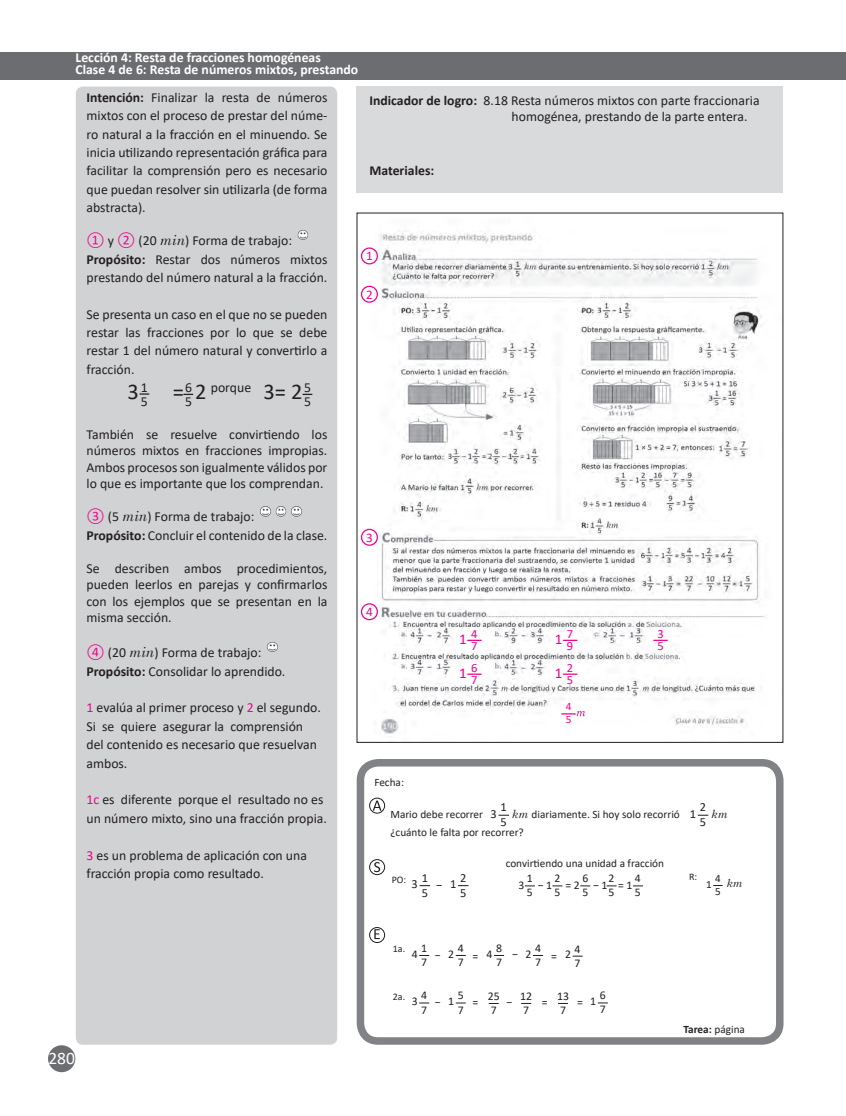
<style>
.page{position:relative;width:846px;height:1116px;background:#fff}
.page>*{position:absolute;margin:0;border:0;box-sizing:border-box;transform-origin:0 0}
.t1{font:22.5px "Calibri";color:#231f20}
.t2{font:17.5px "Calibri";color:#fff}
.t3{font:15px "Calibri";color:#ed028c}
.t4{font:13.75px/18.4px "Calibri";color:#231f20}
.t5{font:700 13.75px/12.4px "Calibri";color:#fff}
.t6{font:700 13.75px "Calibri";color:#231f20}
.t7{font:13.12px "Calibri";color:#ed028c}
.t8{font:12.5px/12.5px "Calibri";color:#ed028c}
.t9{font:12.38px/14.9px "Calibri";color:#231f20}
.t10{font:11.75px/14.1px "Calibri";color:#231f20}
.t11{font:11.25px "Calibri";color:#231f20}
.t12{font:700 11.25px "Calibri";letter-spacing:-.005em;color:#231f20}
.t13{font:italic 11.25px "Century Schoolbook";color:#231f20}
.t14{font:11.25px/12.5px "Calibri";color:#ed028c}
.t15{font:11.12px/13.2px "Calibri";color:#231f20}
.t16{font:italic 11.12px "Century Schoolbook";color:#231f20}
.t17{font:10px "Calibri";color:#231f20}
.s1{font-weight:700}
.s2{color:#ed028c}
.s3{font-family:"Century Schoolbook";font-style:italic}
.s4{font-size:12.38px}
.s5{font-family:"Calibri";font-style:normal;font-size:12.38px}
.s6{font-weight:400}
</style>
<div class="page">
<div style="left:48px;top:1045px;width:27px;height:27px;background:#6c6d70;border-radius:50%"></div>
<div style="left:356px;top:87px;width:426px;height:106px;background:#d9dadc"></div>
<div style="left:76px;top:87px;width:261px;height:957px;background:#d1d2d4;border-radius:7px"></div>
<div style="left:0;top:52px;width:828px;height:28px;background:#6c6d70"></div>
<div style="left:828px;top:52px;width:17px;height:28px;background:#6c6d70"></div>
<img style="left:297px;top:230px;width:12px;height:10px">
<img style="left:260px;top:506px;width:42px;height:11px">
<img style="left:267px;top:642px;width:11px;height:10px">
<img style="left:360px;top:230px;width:405px;height:504px">
<div style="left:356px;top:759px;width:427px;height:285px;border:8px solid #808285;border-radius:18px"></div>
<div style="left:361px;top:247px;width:17px;height:17px;border:1px solid #ed028c;border-radius:50%"></div>
<div style="left:361px;top:286px;width:17px;height:17px;border:1px solid #ed028c;border-radius:50%"></div>
<div style="left:361px;top:529px;width:17px;height:17px;border:1px solid #ed028c;border-radius:50%"></div>
<div style="left:361px;top:603px;width:17px;height:17px;border:1px solid #ed028c;border-radius:50%"></div>
<svg style="left:374px;top:862px;width:6px;height:10px"></svg>
<div style="left:369px;top:859px;width:16px;height:16px;border:1px solid #231f20;border-radius:50%"></div>
<svg style="left:373px;top:800px;width:8px;height:10px"></svg>
<div style="left:369px;top:797px;width:16px;height:16px;border:1px solid #231f20;border-radius:50%"></div>
<svg style="left:374px;top:929px;width:6px;height:10px"></svg>
<div style="left:369px;top:927px;width:16px;height:16px;border:1px solid #231f20;border-radius:50%"></div>
<svg style="left:467px;top:639px;width:14px;height:2px"></svg>
<svg style="left:467px;top:673px;width:14px;height:1px"></svg>
<svg style="left:563px;top:639px;width:13px;height:2px"></svg>
<svg style="left:563px;top:673px;width:13px;height:1px"></svg>
<svg style="left:653px;top:639px;width:14px;height:2px"></svg>
<svg style="left:561px;top:711px;width:24px;height:5px"></svg>
<p class="t5" style="left:75px;top:51px;width:284px">Lección 4: Resta de fracciones homogéneas<br>Clase 4 de 6: Resta de números mixtos, prestando</p>
<p class="t4" style="left:86px;top:88px;width:242px;text-align:justify"><span class="s1">Intención:</span> Finalizar la resta de números mixtos con el proceso de prestar del núme&shy;ro natural a la fracción en el minuendo. Se inicia utilizando representación gráfica para facilitar la comprensión pero es necesario que puedan resolver sin utilizarla (de forma abstracta).</p>
<p class="t4" style="left:86px;top:231px;width:242px"><span class="s2">①</span> y <span class="s2">②</span> (20 <span class="s3">min</span>) Forma de trabajo:<br><span class="s1">Propósito:</span> Restar dos números mixtos prestando del número natural a la fracción.</p>
<p class="t4" style="left:86px;top:304px;width:242px">Se presenta un caso en el que no se pueden</p>
<p class="t4" style="left:86px;top:323px;width:242px">restar las fracciones por lo que se debe</p>
<p class="t4" style="left:86px;top:341px;width:242px">restar 1 del número natural y convertirlo a</p>
<p class="t4" style="left:86px;top:360px;width:50px">fracción.</p>
<p class="t4" style="left:141px;top:378px;width:8px">1</p>
<p class="t4" style="left:185px;top:378px;width:8px">6</p>
<p class="t4" style="left:211px;top:378px;width:42px">porque</p>
<p class="t4" style="left:304px;top:378px;width:8px">5</p>
<p class="t4" style="left:141px;top:392px;width:8px">5</p>
<p class="t4" style="left:185px;top:392px;width:8px">5</p>
<p class="t4" style="left:304px;top:392px;width:8px">5</p>
<p class="t4" style="left:86px;top:426px;width:242px;line-height:16.5px;text-align:justify">También se resuelve convirtiendo los números mixtos en fracciones impropias.<br>Ambos procesos son igualmente válidos por lo que es importante que los comprendan.</p>
<p class="t4" style="left:86px;top:507px;width:242px"><span class="s2">③</span> (5 <span class="s3">min</span>) Forma de trabajo:<br><span class="s1">Propósito:</span> Concluir el contenido de la clase.</p>
<p class="t4" style="left:86px;top:559px;width:242px;line-height:16.5px;text-align:justify">Se describen ambos procedimientos, pueden leerlos en parejas y confirmarlos con los ejemplos que se presentan en la misma sección.</p>
<p class="t4" style="left:86px;top:643px;width:200px"><span class="s2">④</span> (20 <span class="s3">min</span>) Forma de trabajo:<br><span class="s1">Propósito:</span> Consolidar lo aprendido.</p>
<p class="t4" style="left:86px;top:698px;width:236px"><span class="s2">1</span> evalúa al primer proceso y <span class="s2">2</span> el segundo.<br>Si se quiere asegurar la comprensión del contenido es necesario que resuelvan ambos.</p>
<p class="t4" style="left:86px;top:790px;width:242px"><span class="s2">1c</span> es diferente porque el resultado no es un número mixto, sino una fracción propia.</p>
<p class="t4" style="left:86px;top:845px;width:222px"><span class="s2">3</span> es un problema de aplicación con una fracción propia como resultado.</p>
<h1 class="t1" style="left:127px;top:376px;width:13px">3</h1>
<h1 class="t1" style="left:173px;top:376px;width:35px">= 2</h1>
<h1 class="t1" style="left:263px;top:376px;width:41px">3= 2</h1>
<p class="t6" style="left:369px;top:90px;width:109px">Indicador de logro:</p>
<p class="t4" style="left:511px;top:92px;width:249px;line-height:16.5px;text-indent:-28px">8.18 Resta números mixtos con parte fraccionaria homogénea, prestando de la parte entera.</p>
<p class="t6" style="left:369px;top:161px;width:66px">Materiales:</p>
<p class="t7" style="left:366px;top:247px;width:8px">1</p>
<p class="t7" style="left:366px;top:285px;width:8px">2</p>
<p class="t7" style="left:366px;top:528px;width:8px">3</p>
<p class="t7" style="left:366px;top:602px;width:8px">4</p>
<p class="t8" style="left:471px;top:627px;width:8px">4<br>7</p>
<p class="t3" style="left:459px;top:628px;width:9px">1</p>
<p class="t8" style="left:567px;top:627px;width:8px">7<br>9</p>
<p class="t3" style="left:555px;top:628px;width:9px">1</p>
<p class="t8" style="left:657px;top:627px;width:8px">3<br>5</p>
<p class="t8" style="left:471px;top:661px;width:8px">6<br>7</p>
<p class="t3" style="left:459px;top:662px;width:9px">1</p>
<p class="t8" style="left:567px;top:661px;width:8px">2<br>5</p>
<p class="t3" style="left:555px;top:662px;width:9px">1</p>
<p class="t14" style="left:565px;top:700px;width:7px">4<br>5</p>
<p class="t11" style="left:374px;top:774px;width:31px">Fecha:</p>
<p class="t11" style="left:390px;top:806px;width:94px">Mario debe recorrer</p>
<p class="t9" style="left:500px;top:799px;width:8px">1<br>5</p>
<p class="t11" style="left:490px;top:806px;width:191px"><span class="s4">3</span> <span class="s3">km</span> diariamente. Si hoy solo recorrió</p>
<p class="t9" style="left:699px;top:799px;width:8px">2<br>5</p>
<p class="t13" style="left:689px;top:805px;width:39px"><span class="s5">1</span> km</p>
<p class="t11" style="left:390px;top:825px;width:135px">¿cuánto le falta por recorrer?</p>
<p class="t11" style="left:505px;top:855px;width:160px">convirtiendo una unidad a fracción</p>
<p class="t9" style="left:421px;top:870px;width:8px">1</p>
<p class="t17" style="left:689px;top:869px;width:10px">R:</p>
<p class="t9" style="left:421px;top:884px;width:8px">5</p>
<p class="t9" style="left:411px;top:876px;width:8px">3</p>
<p class="t9" style="left:436px;top:877px;width:8px">−</p>
<p class="t9" style="left:460px;top:870px;width:8px">2<br>5</p>
<p class="t10" style="left:527px;top:871px;width:7px">1<br>5</p>
<p class="t10" style="left:554px;top:871px;width:7px">2<br>5</p>
<p class="t10" style="left:582px;top:871px;width:7px">6<br>5</p>
<p class="t10" style="left:608px;top:871px;width:7px">2<br>5</p>
<p class="t10" style="left:635px;top:871px;width:7px">4<br>5</p>
<p class="t9" style="left:450px;top:876px;width:8px">1</p>
<p class="t15" style="left:715px;top:871px;width:7px">4<br>5</p>
<p class="t17" style="left:392px;top:872px;width:16px">PO:</p>
<p class="t15" style="left:706px;top:877px;width:7px">1</p>
<p class="t16" style="left:726px;top:874px;width:17px">km</p>
<p class="t10" style="left:518px;top:878px;width:115px">3 −1 =2 −1 =1</p>
<p class="t2" style="left:48px;top:1045px;width:28px">280</p>
<p class="t10" style="left:448px;top:946px;width:7px">2</p>
<p class="t10" style="left:496px;top:940px;width:7px">8<br>7</p>
<p class="t10" style="left:421px;top:940px;width:7px">1<br>7</p>
<p class="t10" style="left:535px;top:940px;width:7px">4<br>7</p>
<p class="t10" style="left:411px;top:946px;width:7px">4</p>
<p class="t10" style="left:435px;top:947px;width:7px">−</p>
<p class="t10" style="left:457px;top:940px;width:7px">4<br>7</p>
<p class="t10" style="left:525px;top:946px;width:7px">2</p>
<p class="t10" style="left:574px;top:941px;width:7px">4<br>7</p>
<p class="t17" style="left:393px;top:941px;width:14px">1a.</p>
<p class="t10" style="left:486px;top:946px;width:7px">4</p>
<p class="t10" style="left:487px;top:988px;width:13px">25<br>7</p>
<p class="t10" style="left:557px;top:988px;width:13px">13<br>7</p>
<p class="t10" style="left:472px;top:948px;width:7px">=</p>
<p class="t10" style="left:551px;top:947px;width:21px">= 2</p>
<p class="t10" style="left:512px;top:946px;width:7px">−</p>
<p class="t10" style="left:448px;top:993px;width:7px">1</p>
<p class="t10" style="left:599px;top:988px;width:7px">6<br>7</p>
<p class="t10" style="left:421px;top:988px;width:7px">4<br>7</p>
<p class="t10" style="left:411px;top:993px;width:7px">3</p>
<p class="t10" style="left:435px;top:994px;width:7px">−</p>
<p class="t10" style="left:457px;top:988px;width:7px">5<br>7</p>
<p class="t10" style="left:520px;top:988px;width:13px">12<br>7</p>
<p class="t17" style="left:393px;top:989px;width:14px">2a.</p>
<p class="t10" style="left:590px;top:993px;width:7px">1</p>
<p class="t10" style="left:472px;top:994px;width:7px">=</p>
<p class="t10" style="left:506px;top:994px;width:7px">−</p>
<p class="t10" style="left:541px;top:994px;width:7px">=</p>
<p class="t10" style="left:577px;top:994px;width:7px">=</p>
<p class="t12" style="left:683px;top:1021px;width:63px">Tarea: <span class="s6">página</span></p>
</div>
